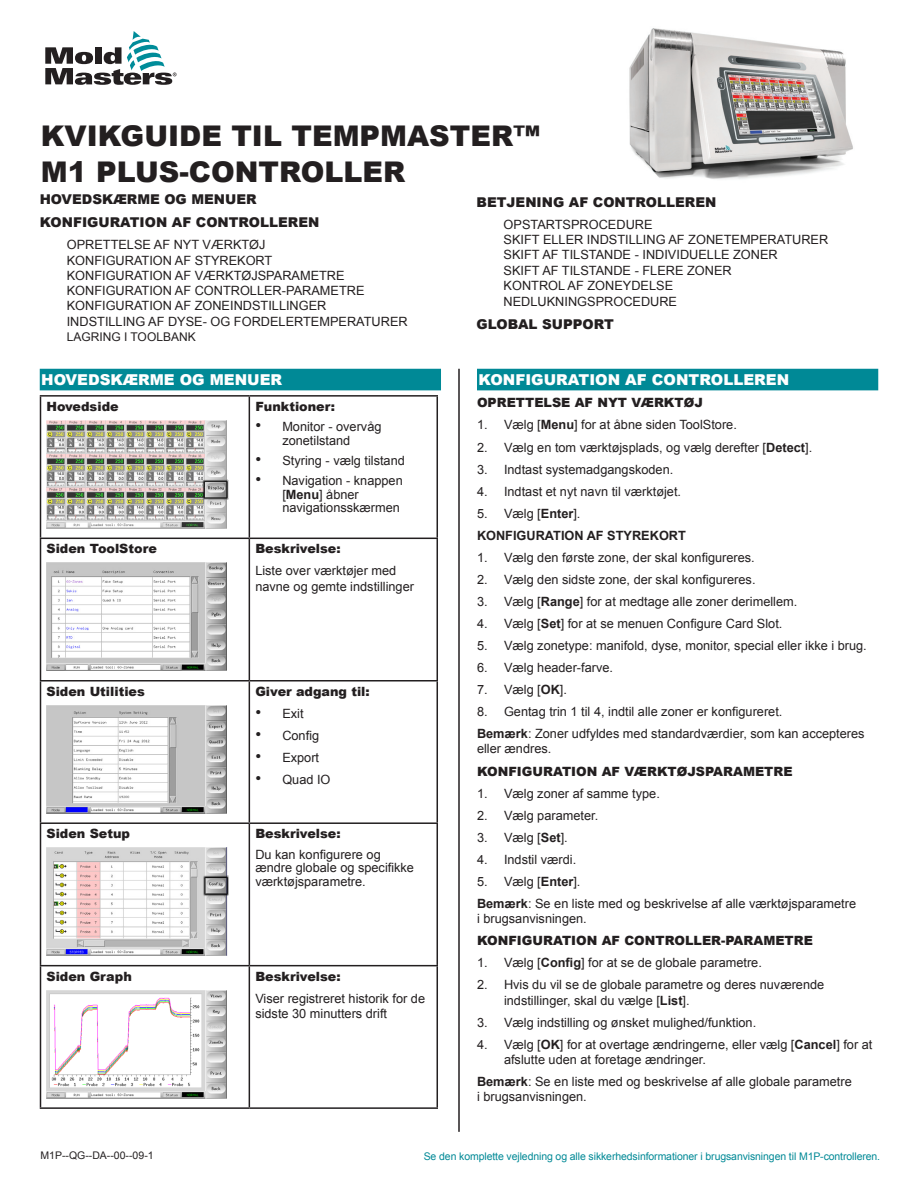
<style>
.page{position:relative;width:918px;height:1188px;background:#fff}
.page>*{position:absolute;margin:0;border:0;box-sizing:border-box;transform-origin:0 0}
.t1{font:900 28.5px/36px "Arial";color:#231f20}
.Body_Text{font:900 15px "Arial";color:#fff}
.Body_Text-2{font:900 13.5px "Arial";color:#231f20}
.Body_Text-3{font:12.75px/15.3px "Arial";color:#231f20}
.Body_Text-4{font:900 12.75px "Arial";color:#231f20}
.Bullets{font:12.75px/13.5px "Arial";color:#231f20}
.Body_Text-5{font:700 12.75px "Arial";color:#231f20}
.Bullets-2{font:900 12.75px "Arial";color:#231f20}
.Body_Text-6{font:12px "Arial";color:#231f20}
.t2{font:10.5px "Arial";letter-spacing:-.01em;color:#008996}
.t3{font:10.5px "Arial";color:#231f20}
.s1{font-size:16.5px}
.s2{font-weight:700}
</style>
<div class="page">
<img style="left:629px;top:28px;width:224px;height:151px">
<svg style="left:45px;top:31px;width:132px;height:54px"></svg>
<div style="left:478px;top:370px;width:400px;height:20px;background:#008996"></div>
<div style="left:477px;top:369px;width:401px;height:21px;border:2px solid #008996"></div>
<div style="left:40px;top:370px;width:400px;height:20px;background:#008996"></div>
<div style="left:40px;top:369px;width:401px;height:21px;border:2px solid #008996"></div>
<hr style="left:458px;top:369px;width:2px;height:763px;background:#231f20">
<hr style="left:40px;top:395px;width:209px;height:2px;background:#231f20">
<hr style="left:40px;top:397px;width:1px;height:141px;background:#231f20">
<hr style="left:249px;top:395px;width:189px;height:2px;background:#231f20">
<hr style="left:249px;top:397px;width:1px;height:141px;background:#231f20">
<hr style="left:437px;top:397px;width:1px;height:141px;background:#231f20">
<hr style="left:40px;top:538px;width:209px;height:1px;background:#231f20">
<hr style="left:40px;top:539px;width:1px;height:141px;background:#231f20">
<hr style="left:249px;top:538px;width:189px;height:1px;background:#231f20">
<hr style="left:249px;top:539px;width:1px;height:141px;background:#231f20">
<hr style="left:437px;top:539px;width:1px;height:141px;background:#231f20">
<hr style="left:40px;top:680px;width:209px;height:2px;background:#231f20">
<hr style="left:40px;top:682px;width:1px;height:140px;background:#231f20">
<hr style="left:249px;top:680px;width:189px;height:2px;background:#231f20">
<hr style="left:249px;top:682px;width:1px;height:140px;background:#231f20">
<hr style="left:437px;top:682px;width:1px;height:140px;background:#231f20">
<hr style="left:40px;top:822px;width:209px;height:2px;background:#231f20">
<hr style="left:40px;top:824px;width:1px;height:141px;background:#231f20">
<hr style="left:249px;top:822px;width:189px;height:2px;background:#231f20">
<hr style="left:249px;top:824px;width:1px;height:141px;background:#231f20">
<hr style="left:437px;top:824px;width:1px;height:141px;background:#231f20">
<hr style="left:40px;top:965px;width:209px;height:1px;background:#231f20">
<hr style="left:40px;top:966px;width:1px;height:141px;background:#231f20">
<hr style="left:249px;top:965px;width:189px;height:1px;background:#231f20">
<hr style="left:249px;top:966px;width:1px;height:141px;background:#231f20">
<hr style="left:437px;top:966px;width:1px;height:141px;background:#231f20">
<hr style="left:40px;top:1107px;width:209px;height:2px;background:#231f20">
<hr style="left:249px;top:1107px;width:189px;height:2px;background:#231f20">
<img style="left:46px;top:420px;width:183px;height:108px">
<img style="left:46px;top:563px;width:180px;height:108px">
<img style="left:46px;top:705px;width:180px;height:108px">
<img style="left:46px;top:848px;width:183px;height:108px">
<img style="left:46px;top:990px;width:180px;height:108px">
<h1 class="t1" style="left:41px;top:117px;width:501px">KVIKGUIDE TIL TEMPMASTER™<br>M1 PLUS-CONTROLLER</h1>
<p class="Body_Text-2" style="left:40px;top:190px;width:218px">HOVEDSKÆRME OG MENUER</p>
<p class="Body_Text-2" style="left:40px;top:213px;width:281px">KONFIGURATION AF CONTROLLEREN</p>
<p class="Body_Text-3" style="left:67px;top:237px;width:342px">OPRETTELSE AF NYT VÆRKTØJ<br>KONFIGURATION AF STYREKORT<br>KONFIGURATION AF VÆRKTØJSPARAMETRE KONFIGURATION AF CONTROLLER-PARAMETRE KONFIGURATION AF ZONEINDSTILLINGER INDSTILLING AF DYSE- OG FORDELERTEMPERATURER</p>
<p class="Body_Text-6" style="left:67px;top:329px;width:130px">LAGRING I TOOLBANK</p>
<p class="Body_Text-2" style="left:477px;top:192px;width:241px">BETJENING AF CONTROLLEREN</p>
<p class="Body_Text-3" style="left:504px;top:217px;width:326px">OPSTARTSPROCEDURE<br>SKIFT ELLER INDSTILLING AF ZONETEMPERATURER<br>SKIFT AF TILSTANDE - INDIVIDUELLE ZONER<br>SKIFT AF TILSTANDE - FLERE ZONER<br>KONTROL AF ZONEYDELSE<br>NEDLUKNINGSPROCEDURE</p>
<p class="Body_Text-2" style="left:477px;top:315px;width:139px">GLOBAL SUPPORT</p>
<p class="Body_Text" style="left:41px;top:369px;width:242px">HOVEDSKÆRME OG MENUER</p>
<p class="Body_Text" style="left:478px;top:369px;width:312px">KONFIGURATION AF CONTROLLEREN</p>
<p class="Body_Text-4" style="left:46px;top:397px;width:74px">Hovedside</p>
<p class="Body_Text-4" style="left:255px;top:397px;width:81px">Funktioner:</p>
<p class="Body_Text-3" style="left:255px;top:420px;width:128px;line-height:13.5px;text-align:center"><span class="s1">•</span> Monitor - overvåg zonetilstand</p>
<p class="Body_Text-3" style="left:255px;top:453px;width:151px"><span class="s1">•</span> Styring - vælg tilstand</p>
<p class="Body_Text-3" style="left:282px;top:474px;width:122px;line-height:13.5px;text-indent:-27px"><span class="s1">•</span> Navigation - knappen [<span class="s2">Menu</span>] åbner navigationsskærmen</p>
<p class="Body_Text-4" style="left:46px;top:540px;width:112px">Siden ToolStore</p>
<p class="Body_Text-4" style="left:255px;top:540px;width:87px">Beskrivelse:</p>
<p class="Body_Text-3" style="left:255px;top:563px;width:160px">Liste over værktøjer med navne og gemte indstillinger</p>
<p class="Body_Text-4" style="left:46px;top:682px;width:100px">Siden Utilities</p>
<p class="Body_Text-4" style="left:255px;top:682px;width:116px">Giver adgang til:</p>
<p class="Body_Text-3" style="left:255px;top:706px;width:50px"><span class="s1">•</span> Exit</p>
<p class="Body_Text-3" style="left:255px;top:728px;width:65px"><span class="s1">•</span> Config</p>
<p class="Body_Text-3" style="left:255px;top:750px;width:65px"><span class="s1">•</span> Export</p>
<p class="Body_Text-3" style="left:255px;top:772px;width:77px"><span class="s1">•</span> Quad IO</p>
<p class="Body_Text-4" style="left:46px;top:825px;width:85px">Siden Setup</p>
<p class="Bullets-2" style="left:255px;top:825px;width:87px">Beskrivelse:</p>
<p class="Bullets" style="left:255px;top:848px;width:160px">Du kan konfigurere og ændre globale og specifikke værktøjsparametre.</p>
<p class="Body_Text-4" style="left:46px;top:967px;width:87px">Siden Graph</p>
<p class="Body_Text-4" style="left:255px;top:967px;width:87px">Beskrivelse:</p>
<p class="Body_Text-3" style="left:255px;top:991px;width:171px">Viser registreret historik for de sidste 30 minutters drift</p>
<p class="Body_Text-4" style="left:477px;top:394px;width:227px">OPRETTELSE AF NYT VÆRKTØJ</p>
<p class="Body_Text-3" style="left:477px;top:417px;width:261px">1. Vælg [<span class="s2">Menu</span>] for at åbne siden ToolStore.</p>
<p class="Body_Text-3" style="left:477px;top:440px;width:337px">2. Vælg en tom værktøjsplads, og vælg derefter [<span class="s2">Detect</span>].</p>
<p class="Body_Text-3" style="left:477px;top:462px;width:198px">3. Indtast systemadgangskoden.</p>
<p class="Body_Text-3" style="left:477px;top:484px;width:206px">4. Indtast et nyt navn til værktøjet.</p>
<p class="Body_Text-3" style="left:477px;top:506px;width:105px">5. Vælg [<span class="s2">Enter</span>].</p>
<p class="Body_Text-5" style="left:477px;top:527px;width:210px">KONFIGURATION AF STYREKORT</p>
<p class="Body_Text-3" style="left:477px;top:550px;width:279px">1. Vælg den første zone, der skal konfigureres.</p>
<p class="Body_Text-3" style="left:477px;top:572px;width:280px">2. Vælg den sidste zone, der skal konfigureres.</p>
<p class="Body_Text-3" style="left:477px;top:594px;width:322px">3. Vælg [<span class="s2">Range</span>] for at medtage alle zoner derimellem.</p>
<p class="Body_Text-3" style="left:477px;top:616px;width:307px">4. Vælg [<span class="s2">Set</span>] for at se menuen Configure Card Slot.</p>
<p class="Body_Text-3" style="left:477px;top:638px;width:391px">5. Vælg zonetype: manifold, dyse, monitor, special eller ikke i brug.</p>
<p class="Body_Text-3" style="left:477px;top:660px;width:138px">6. Vælg header-farve.</p>
<p class="Body_Text-3" style="left:477px;top:682px;width:92px">7. Vælg [<span class="s2">OK</span>].</p>
<p class="Body_Text-3" style="left:477px;top:704px;width:307px">8. Gentag trin 1 til 4, indtil alle zoner er konfigureret.</p>
<p class="Body_Text-3" style="left:477px;top:726px;width:389px"><span class="s2">Bemærk</span>: Zoner udfyldes med standardværdier, som kan accepteres eller ændres.</p>
<p class="Body_Text-4" style="left:477px;top:762px;width:317px">KONFIGURATION AF VÆRKTØJSPARAMETRE</p>
<p class="Body_Text-3" style="left:477px;top:786px;width:184px">1. Vælg zoner af samme type.</p>
<p class="Body_Text-3" style="left:477px;top:808px;width:123px">2. Vælg parameter.</p>
<p class="Body_Text-3" style="left:477px;top:830px;width:92px">3. Vælg [<span class="s2">Set</span>].</p>
<p class="Body_Text-3" style="left:477px;top:852px;width:101px">4. Indstil værdi.</p>
<p class="Body_Text-3" style="left:477px;top:874px;width:105px">5. Vælg [<span class="s2">Enter</span>].</p>
<p class="Body_Text-3" style="left:477px;top:896px;width:381px"><span class="s2">Bemærk</span>: Se en liste med og beskrivelse af alle værktøjsparametre i brugsanvisningen.</p>
<p class="Body_Text-4" style="left:477px;top:931px;width:337px">KONFIGURATION AF CONTROLLER-PARAMETRE</p>
<p class="Body_Text-3" style="left:477px;top:955px;width:286px">1. Vælg [<span class="s2">Config</span>] for at se de globale parametre.</p>
<p class="Body_Text-3" style="left:504px;top:977px;width:322px;text-indent:-27px">2. Hvis du vil se de globale parametre og deres nuværende indstillinger, skal du vælge [<span class="s2">List</span>].</p>
<p class="Body_Text-3" style="left:477px;top:1015px;width:281px">3. Vælg indstilling og ønsket mulighed/funktion.</p>
<p class="Body_Text-3" style="left:504px;top:1037px;width:370px;text-indent:-27px">4. Vælg [<span class="s2">OK</span>] for at overtage ændringerne, eller vælg [<span class="s2">Cancel</span>] for at afslutte uden at foretage ændringer.</p>
<p class="Body_Text-3" style="left:477px;top:1074px;width:376px"><span class="s2">Bemærk</span>: Se en liste med og beskrivelse af alle globale parametre i brugsanvisningen.</p>
<p class="t3" style="left:40px;top:1149px;width:115px">M1P--QG--DA--00--09-1</p>
<p class="t2" style="left:424px;top:1150px;width:458px">Se den komplette vejledning og alle sikkerhedsinformationer i brugsanvisningen til M1P-controlleren.</p>
</div>
